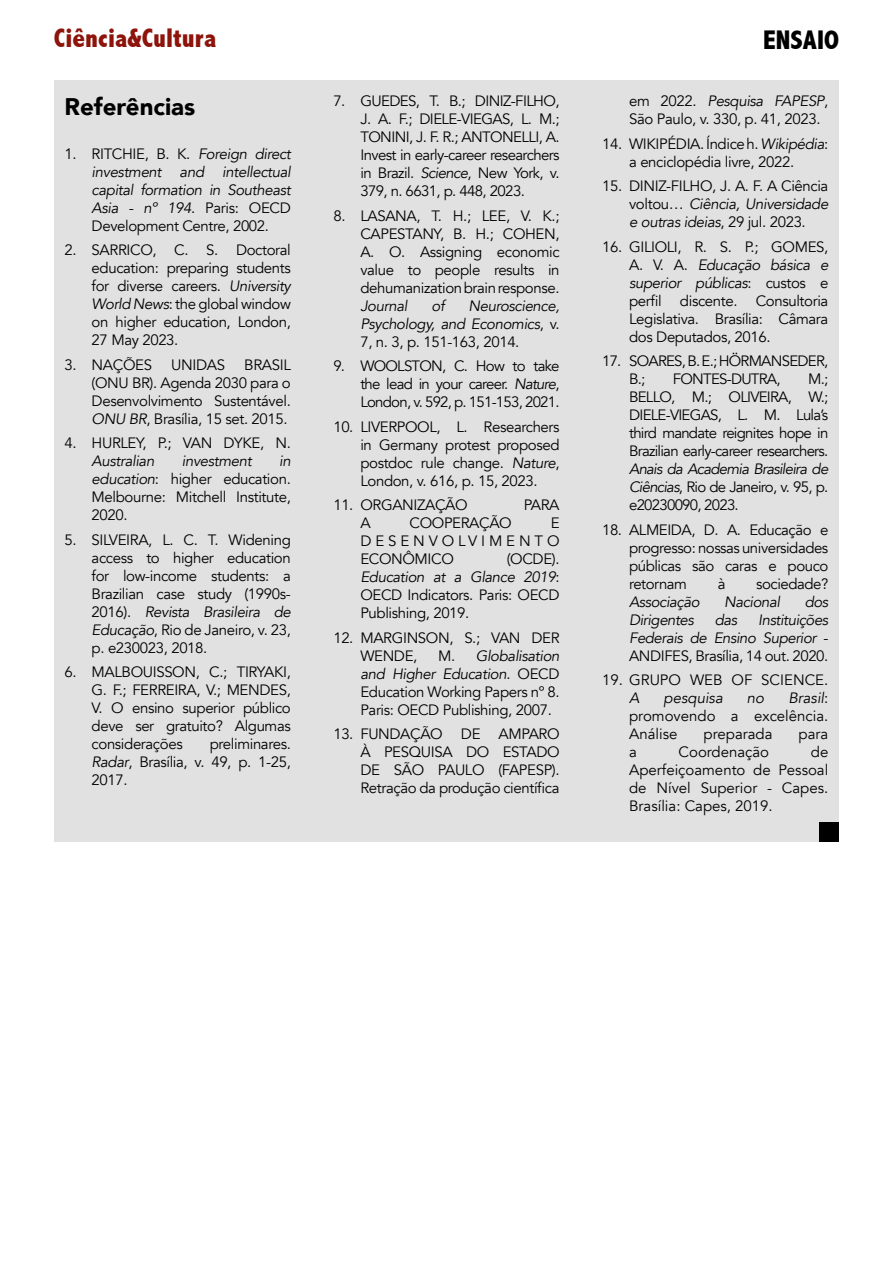
<style>
.page{position:relative;width:893px;height:1263px;background:#fff}
.page>*{position:absolute;margin:0;border:0;box-sizing:border-box;transform-origin:0 0}
.t1{font:800 condensed 27px "Abadi";color:#8d140b}
.t2{font:800 condensed 27px "Abadi";color:#000}
.t3{font:900 24px "Avenir";color:#000}
.t4{font:15px/18px "Avenir";letter-spacing:-.025em;color:#000;text-align:justify}
.t5{font:italic 15px/18px "Avenir";letter-spacing:-.025em;color:#000;text-align:justify}
.t6{font:15px/18px "Avenir";letter-spacing:-.05em;color:#000}
.t7{font:15px "Avenir";color:#000}
.t8{font:italic 15px "Avenir";color:#000}
.s1{font-style:normal}
.s2{font-style:italic}
</style>
<div class="page">
<div style="left:54px;top:81px;width:785px;height:761px;background:#e1e1e1"></div>
<div style="left:819px;top:822px;width:20px;height:20px;background:#000"></div>
<h1 class="t1" style="left:54px;top:22px;width:164px">Ciência&amp;Cultura</h1>
<h1 class="t2" style="left:763px;top:25px;width:77px">ENSAIO</h1>
<h2 class="t3" style="left:65px;top:86px;width:132px">Referências</h2>
<p class="t5" style="left:92px;top:145px;width:201px;text-indent:-27px"><span class="s1">1. RITCHIE, B. K.</span> Foreign direct investment and intellectual capital formation in Southeast Asia - nº 194<span class="s1">. Paris: OECD Development Centre, 2002.</span></p>
<p class="t4" style="left:92px;top:242px;width:201px;text-indent:-27px">2. SARRICO, C. S. Doctoral education: preparing students for diverse careers. <span class="s2">University World News</span>: the global window on higher education, London, 27 May 2023.</p>
<p class="t4" style="left:65px;top:356px;width:89px">3. NAÇÕES</p>
<p class="t4" style="left:171px;top:356px;width:55px">UNIDAS</p>
<p class="t4" style="left:92px;top:356px;width:201px;text-indent:153px">BRASIL (ONU BR). Agenda 2030 para o Desenvolvimento Sustentável.<br><span class="s2">ONU BR</span>, Brasília, 15 set. 2015.</p>
<p class="t4" style="left:65px;top:434px;width:228px">4. HURLEY, P.; VAN DYKE, N.</p>
<p class="t5" style="left:92px;top:452px;width:64px">Australian</p>
<p class="t5" style="left:182px;top:452px;width:71px">investment</p>
<p class="t4" style="left:92px;top:452px;width:201px;text-indent:188px"><span class="s2">in education</span>: higher education.<br>Melbourne: Mitchell Institute, 2020.</p>
<p class="t4" style="left:92px;top:531px;width:201px;text-indent:-27px">5. SILVEIRA, L. C. T. Widening access to higher education for low-income students: a Brazilian case study (1990s-2016). <span class="s2">Revista Brasileira de Educação</span>, Rio de Janeiro, v. 23, p. e230023, 2018.</p>
<p class="t4" style="left:92px;top:663px;width:201px;text-indent:-27px">6. MALBOUISSON, C.; TIRYAKI, G. F.; FERREIRA, V.; MENDES, V. O ensino superior público deve ser gratuito? Algumas considerações</p>
<p class="t4" style="left:92px;top:735px;width:201px;text-indent:118px">preliminares.<br><span class="s2">Radar</span>, Brasília, v. 49, p. 1-25, 2017.</p>
<p class="t4" style="left:360px;top:93px;width:201px;text-indent:-27px">7. GUEDES, T. B.; DINIZ-FILHO, J. A. F.; DIELE-VIEGAS, L. M.; TONINI, J. F. R.; ANTONELLI, A.<br>Invest in early-career researchers in Brazil. <span class="s2">Science</span>, New York, v.<br>379, n. 6631, p. 448, 2023.</p>
<p class="t4" style="left:360px;top:207px;width:201px;text-indent:-27px">8. LASANA, T. H.; LEE, V. K.; CAPESTANY, B. H.; COHEN, A. O. Assigning economic value to people results in dehumanization brain response.</p>
<p class="t5" style="left:360px;top:297px;width:49px">Journal</p>
<p class="t5" style="left:432px;top:297px;width:14px">of</p>
<p class="t5" style="left:360px;top:297px;width:201px;text-indent:108px">Neuroscience, Psychology, and Economics<span class="s1">, v.<br>7, n. 3, p. 151-163, 2014.</span></p>
<p class="t4" style="left:360px;top:357px;width:201px;text-indent:-27px">9. WOOLSTON, C. How to take the lead in your career. <span class="s2">Nature</span>, London, v. 592, p. 151-153, 2021.</p>
<p class="t4" style="left:360px;top:418px;width:201px;text-indent:-27px">10. LIVERPOOL, L. Researchers in Germany protest proposed postdoc rule change. <span class="s2">Nature</span>, London, v. 616, p. 15, 2023.</p>
<p class="t4" style="left:333px;top:496px;width:136px">11. ORGANIZAÇÃO</p>
<p class="t4" style="left:524px;top:496px;width:37px">PARA</p>
<p class="t4" style="left:360px;top:514px;width:12px">A</p>
<p class="t4" style="left:410px;top:514px;width:104px">COOPERAÇÃO</p>
<p class="t4" style="left:360px;top:514px;width:201px;text-indent:190px">E DESENVOLVIMENTO ECONÔMICO</p>
<p class="t4" style="left:360px;top:550px;width:201px;text-indent:146px">(OCDE).<br><span class="s2">Education at a Glance 2019</span>:<br>OECD Indicators. Paris: OECD Publishing, 2019.</p>
<p class="t4" style="left:360px;top:629px;width:201px;text-indent:-27px">12. MARGINSON, S.; VAN DER<br>WENDE,</p>
<p class="t4" style="left:360px;top:647px;width:201px;text-indent:78px">M. <span class="s2">Globalisation and Higher Education</span>. OECD Education Working Papers nº 8.<br>Paris: OECD Publishing, 2007.</p>
<p class="t4" style="left:360px;top:725px;width:201px;text-indent:-27px">13. FUNDAÇÃO DE AMPARO À PESQUISA DO ESTADO DE SÃO PAULO (FAPESP).<br>Retração da produção científica</p>
<p class="t4" style="left:629px;top:93px;width:201px">em 2022. <span class="s2">Pesquisa FAPESP</span>,<br>São Paulo, v. 330, p. 41, 2023.</p>
<p class="t4" style="left:602px;top:135px;width:228px;text-align:center">14. WIKIPÉDIA. Índice h. <span class="s2">Wikipédia</span>: a enciclopédia livre, 2022.</p>
<p class="t4" style="left:629px;top:177px;width:201px;text-indent:-27px">15. DINIZ-FILHO, J. A. F. A Ciência voltou… <span class="s2">Ciência, Universidade e outras ideias</span>, 29 jul. 2023.</p>
<p class="t4" style="left:629px;top:238px;width:201px;text-indent:-27px">16. GILIOLI, R. S. P.; GOMES, A. V. A. <span class="s2">Educação básica e superior públicas</span>: custos e perfil discente. Consultoria Legislativa. Brasília: Câmara dos Deputados, 2016.</p>
<p class="t6" style="left:629px;top:352px;width:201px;text-indent:-27px">17. SOARES, B. E.; HÖRMANSEDER,<br>B.;</p>
<p class="t6" style="left:673px;top:370px;width:109px">FONTES-DUTRA,</p>
<p class="t4" style="left:629px;top:370px;width:201px;text-indent:179px">M.; BELLO, M.; OLIVEIRA, W.; DIELE-VIEGAS, L. M. Lula’s third mandate reignites hope in Brazilian early-career researchers.</p>
<p class="t4" style="left:629px;top:460px;width:201px"><span class="s2">Anais da Academia Brasileira de Ciências</span>, Rio de Janeiro, v. 95, p. e20230090, 2023.</p>
<p class="t4" style="left:629px;top:521px;width:201px;text-indent:-27px">18. ALMEIDA, D. A. Educação e progresso: nossas universidades públicas são caras e pouco retornam</p>
<p class="t4" style="left:718px;top:575px;width:9px">à</p>
<p class="t4" style="left:756px;top:575px;width:74px">sociedade?</p>
<p class="t5" style="left:629px;top:593px;width:72px">Associação</p>
<p class="t5" style="left:724px;top:593px;width:57px">Nacional</p>
<p class="t5" style="left:805px;top:593px;width:25px">dos</p>
<p class="t5" style="left:629px;top:611px;width:66px">Dirigentes</p>
<p class="t5" style="left:715px;top:611px;width:24px">das</p>
<p class="t5" style="left:629px;top:611px;width:201px;text-indent:129px">Instituições Federais de Ensino Superior <span class="s1">- ANDIFES, Brasília, 14 out. 2020.</span></p>
<p class="t7" style="left:602px;top:671px;width:228px">19. GRUPO WEB OF SCIENCE.</p>
<p class="t5" style="left:629px;top:689px;width:12px">A</p>
<p class="t8" style="left:664px;top:689px;width:61px">pesquisa</p>
<p class="t5" style="left:747px;top:689px;width:19px">no</p>
<p class="t4" style="left:629px;top:689px;width:201px;text-indent:159px"><span class="s2">Brasil</span>: promovendo a excelência.<br>Análise</p>
<p class="t7" style="left:704px;top:725px;width:70px">preparada</p>
<p class="t4" style="left:799px;top:725px;width:31px">para</p>
<p class="t4" style="left:629px;top:743px;width:201px;text-indent:182px">de Aperfeiçoamento de Pessoal de Nível Superior - Capes.<br>Brasília: Capes, 2019.</p>
<p class="t4" style="left:629px;top:743px;width:9px">a</p>
<p class="t7" style="left:679px;top:743px;width:92px">Coordenação</p>
</div>
